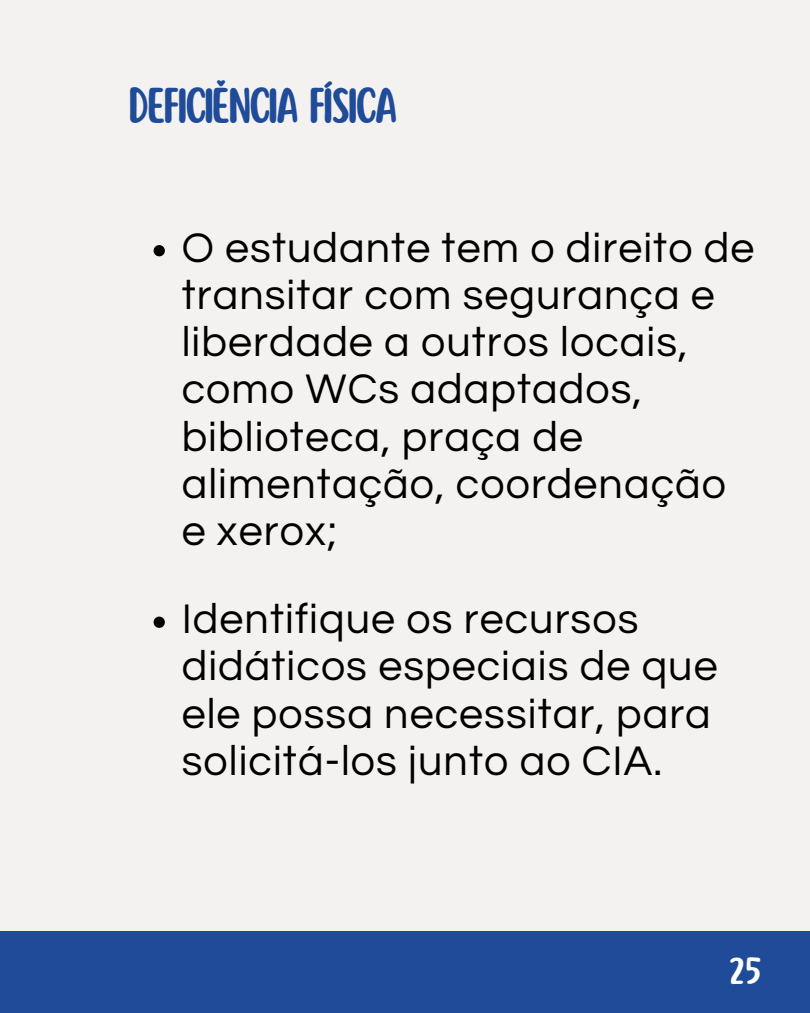
<style>
.page{position:relative;width:810px;height:1013px;background:#fff}
.page>*{position:absolute;margin:0;border:0;box-sizing:border-box;transform-origin:0 0}
.t1{font:44px "Scripter";letter-spacing:-.05em;color:#1f4b99}
.t2{font:43px/47.2px "Questrial";letter-spacing:.025em;color:#000}
.t3{font:33.1px "Scripter";color:#fff}
</style>
<div class="page">
<div style="left:0;top:0;width:810px;height:1012px;background:#f4f2f0"></div>
<div style="left:0;top:932px;width:809px;height:80px;background:#1f4b99"></div>
<svg style="left:154px;top:245px;width:11px;height:11px"></svg>
<svg style="left:154px;top:616px;width:11px;height:12px"></svg>
<p class="t1" style="left:129px;top:83px;width:271px">DEFICIÊNCIA FÍSICA</p>
<p class="t2" style="left:182px;top:225px;width:574px">O estudante tem o direito de transitar com segurança e liberdade a outros locais, como WCs adaptados, biblioteca, praça de alimentação, coordenação e xerox;</p>
<p class="t2" style="left:182px;top:596px;width:537px">Identifique os recursos didáticos especiais de que ele possa necessitar, para solicitá-los junto ao CIA.</p>
<h1 class="t3" style="left:729px;top:954px;width:34px">25</h1>
</div>
